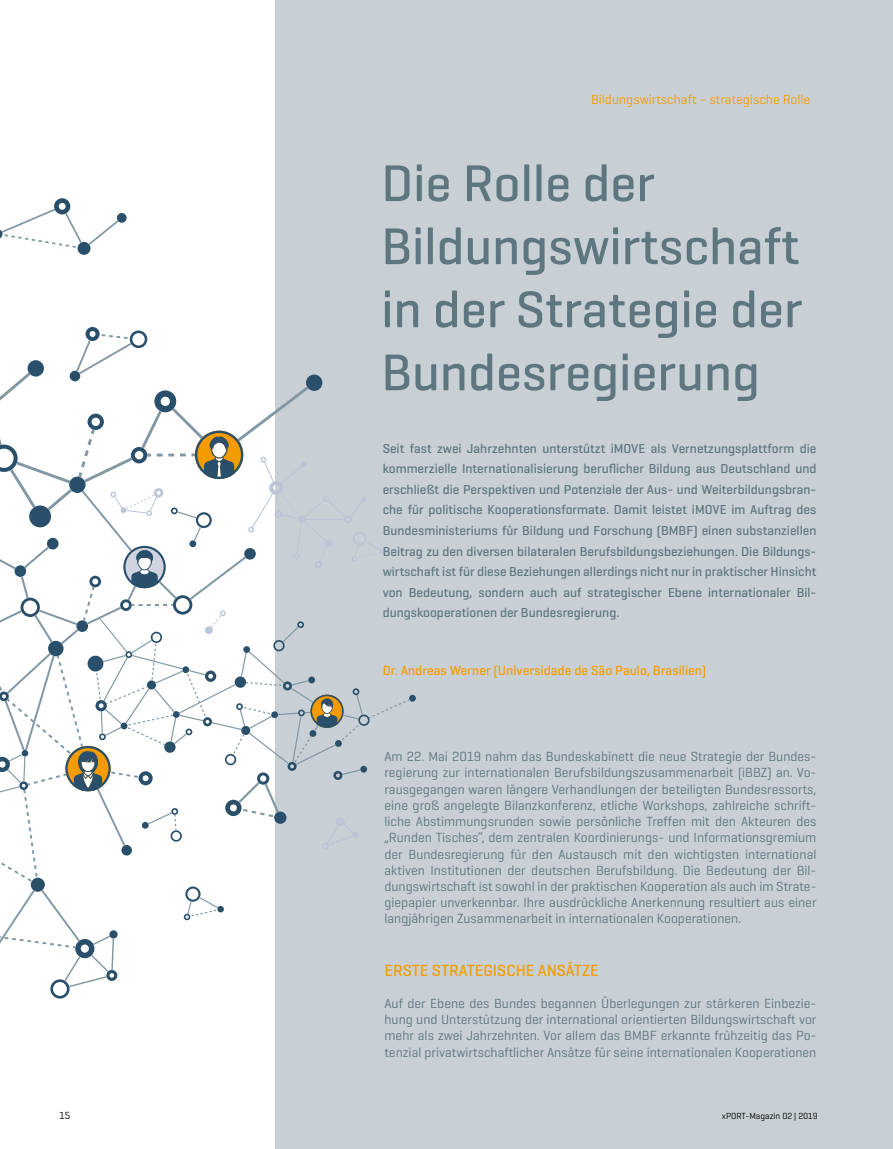
<style>
.page{position:relative;width:893px;height:1149px;background:#fff}
.page>*{position:absolute;margin:0;border:0;box-sizing:border-box;transform-origin:0 0}
.t1{font:500 52.5px/63px "Geogrotesque";color:#5e767f}
.t2{font:500 16.5px "Geogrotesque";color:#f59c00}
.t3{font:13.5px/16.2px "Geogrotesque";color:#5e767f;text-align:justify}
.t4{font:500 13.5px "Geogrotesque";color:#f59c00}
.t5{font:13.5px "Geogrotesque";color:#f59c00}
.t6{font:500 13.2px/20.5px "Geogrotesque";color:#5e767f;text-align:justify}
.t7{font:10.5px "Geogrotesque";color:#000}
.t8{font:9px "Geogrotesque";color:#000}
</style>
<div class="page">
<div style="left:276px;top:0;width:617px;height:1148px;background:#c8d0d5"></div>
<div style="left:409px;top:694px;width:7px;height:7px;background:#294f6b;border-radius:50%"></div>
<div style="left:117px;top:213px;width:10px;height:10px;background:#294f6b;border-radius:50%"></div>
<div style="left:78px;top:242px;width:13px;height:13px;background:#294f6b;border-radius:50%"></div>
<svg style="left:88px;top:220px;width:31px;height:25px"></svg>
<svg style="left:0;top:198px;width:82px;height:50px"></svg>
<svg style="left:0;top:327px;width:410px;height:671px"></svg>
<p class="t5" style="left:591px;top:91px;width:221px">Bildungswirtschaft – strategische Rolle</p>
<h1 class="t1" style="left:381px;top:150px;width:423px">Die Rolle der<br>Bildungswirtschaft in der Strategie der<br>Bundesregierung</h1>
<p class="t6" style="left:383px;top:437px;width:435px">Seit fast zwei Jahrzehnten unterstützt iMOVE als Vernetzungsplattform die kommerzielle Internationalisierung beruficher Bildung aus Deutschland und erschließt die Perspektiven und Potenziale der Aus- und Weiterbildungsbran&shy;che für politische Kooperationsformate. Damit leistet iMOVE im Auftrag des Bundesministeriums für Bildung und Forschung (BMBF) einen substanziellen Beitrag zu den diversen bilateralen Berufsbildungsbeziehungen. Die Bildungs&shy;wirtschaft ist für diese Beziehungen allerdings nicht nur in praktischer Hinsicht von Bedeutung, sondern auch auf strategischer Ebene internationaler Bil&shy;dungskooperationen der Bundesregierung.</p>
<p class="t4" style="left:383px;top:661px;width:325px">Dr. Andreas Werner (Universidade de São Paulo, Brasilien)</p>
<p class="t3" style="left:384px;top:747px;width:434px">Am 22. Mai 2019 nahm das Bundeskabinett die neue Strategie der Bundes&shy;regierung zur internationalen Berufsbildungszusammenarbeit (iBBZ) an. Vo&shy;rausgegangen waren längere Verhandlungen der beteiligten Bundesressorts, eine groß angelegte Bilanzkonferenz, etliche Workshops, zahlreiche schrift&shy;liche Abstimmungsrunden sowie persönliche Treffen mit den Akteuren des „Runden Tisches“, dem zentralen Koordinierungs- und Informationsgremium der Bundesregierung für den Austausch mit den wichtigsten international aktiven Institutionen der deutschen Berufsbildung. Die Bedeutung der Bil&shy;dungswirtschaft ist sowohl in der praktischen Kooperation als auch im Strate&shy;giepapier unverkennbar. Ihre ausdrückliche Anerkennung resultiert aus einer langjährigen Zusammenarbeit in internationalen Kooperationen.</p>
<p class="t2" style="left:384px;top:959px;width:216px">ERSTE STRATEGISCHE ANSÄTZE</p>
<p class="t3" style="left:384px;top:994px;width:434px">Auf der Ebene des Bundes begannen Überlegungen zur stärkeren Einbezie&shy;hung und Unterstützung der international orientierten Bildungswirtschaft vor mehr als zwei Jahrzehnten. Vor allem das BMBF erkannte frühzeitig das Po&shy;tenzial privatwirtschaftlicher Ansätze für seine internationalen Kooperationen</p>
<p class="t7" style="left:60px;top:1108px;width:12px">15</p>
<p class="t8" style="left:722px;top:1109px;width:97px">xPORT-Magazin 02 | 2019</p>
</div>
